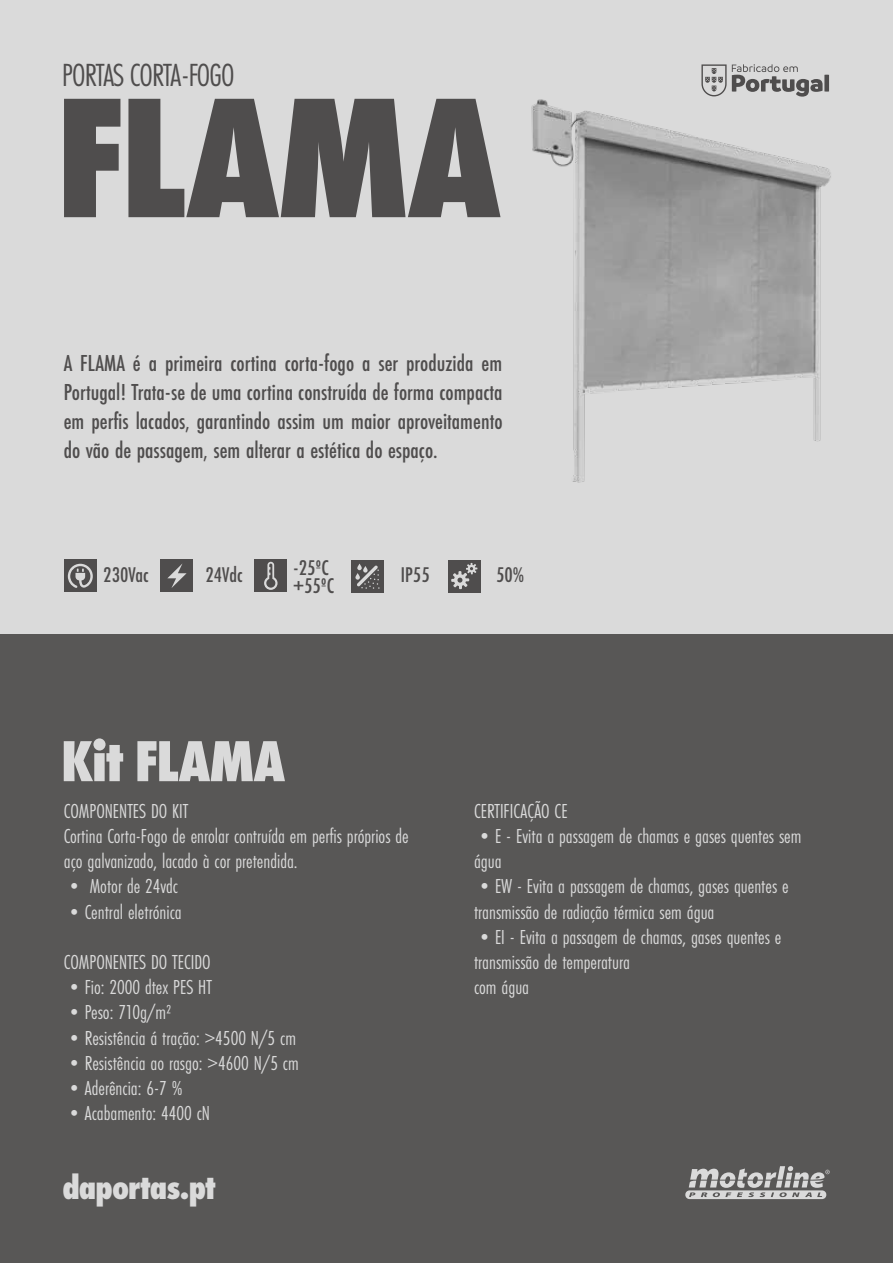
<style>
.page{position:relative;width:893px;height:1263px;background:#fff}
.page>*{position:absolute;margin:0;border:0;box-sizing:border-box;transform-origin:0 0}
.t1{font:800 177.45px "Futura PT Cond";letter-spacing:-.025em;color:#4f4d4d}
.t2{font:800 60px "Futura PT Cond";letter-spacing:-.025em;color:#dadada}
.t3{font:800 35.1px "Futura PT Cond";letter-spacing:-.025em;color:#dadada}
.t4{font:33.3px "Futura PT Cond";letter-spacing:-.035em;color:#4f4d4d}
.t5{font:500 24px/28.8px "Futura PT Cond";color:#4f4d4d;text-align:justify}
.t6{font:500 22.05px/17.7px "Futura PT Cond";color:#4f4d4d}
.t7{font:21px/25.2px "Futura PT Cond";color:#dadada}
</style>
<div class="page">
<div style="left:0;top:0;width:893px;height:732px;background:#dadada"></div>
<div style="left:0;top:635px;width:893px;height:628px;background:#585756"></div>
<div style="left:64px;top:560px;width:32px;height:32px;background:#4f4d4d"></div>
<svg style="left:68px;top:564px;width:25px;height:24px"></svg>
<div style="left:255px;top:560px;width:32px;height:32px;background:#4f4d4d"></div>
<svg style="left:264px;top:562px;width:14px;height:28px"></svg>
<div style="left:351px;top:560px;width:33px;height:32px;background:#4f4d4d"></div>
<svg style="left:355px;top:564px;width:25px;height:25px"></svg>
<div style="left:448px;top:560px;width:32px;height:32px;background:#4f4d4d"></div>
<svg style="left:451px;top:563px;width:26px;height:26px"></svg>
<svg style="left:701px;top:64px;width:97px;height:6px"></svg>
<svg style="left:685px;top:1166px;width:145px;height:33px"></svg>
<div style="left:161px;top:560px;width:32px;height:32px;background:#4f4d4d"></div>
<svg style="left:167px;top:563px;width:20px;height:25px"></svg>
<img style="left:531px;top:70px;width:300px;height:413px">
<h3 class="t4" style="left:62px;top:56px;width:174px">PORTAS CORTA-FOGO</h3>
<h1 class="t1" style="left:56px;top:53px;width:447px">FLAMA</h1>
<p class="t5" style="left:64px;top:349px;width:440px">A FLAMA é a primeira cortina corta-fogo a ser produzida em Portugal! Trata-se de uma cortina construída de forma compacta em perfis lacados, garantindo assim um maior aproveitamento do vão de passagem, sem alterar a estética do espaço.</p>
<p class="t6" style="left:103px;top:566px;width:47px">230Vac</p>
<p class="t6" style="left:205px;top:566px;width:39px">24Vdc</p>
<p class="t6" style="left:293px;top:559px;width:43px">-25ºC +55ºC</p>
<p class="t6" style="left:401px;top:566px;width:30px">IP55</p>
<p class="t6" style="left:496px;top:566px;width:30px">50%</p>
<h2 class="t2" style="left:61px;top:726px;width:226px">Kit FLAMA</h2>
<p class="t7" style="left:64px;top:798px;width:346px">COMPONENTES DO KIT<br>Cortina Corta-Fogo de enrolar contruída em perfis próprios de aço galvanizado, lacado à cor pretendida.</p>
<p class="t7" style="left:64px;top:874px;width:116px">• Motor de 24vdc</p>
<p class="t7" style="left:64px;top:899px;width:119px">•Central eletrónica</p>
<p class="t7" style="left:64px;top:949px;width:148px">COMPONENTES DO TECIDO</p>
<p class="t7" style="left:64px;top:975px;width:149px">•Fio: 2000 dtex PES HT</p>
<p class="t7" style="left:64px;top:1000px;width:109px">•Peso: 710g/m²</p>
<p class="t7" style="left:64px;top:1025px;width:234px">•Resistência á tração: &gt;4500 N/5 cm</p>
<p class="t7" style="left:64px;top:1050px;width:236px">•Resistência ao rasgo: &gt;4600 N/5 cm</p>
<p class="t7" style="left:64px;top:1075px;width:120px">•Aderência: 6-7 %</p>
<p class="t7" style="left:64px;top:1101px;width:148px">•Acabamento: 4400 cN</p>
<h3 class="t3" style="left:62px;top:1166px;width:155px">daportas.pt</h3>
<p class="t7" style="left:474px;top:798px;width:95px">CERTIFICAÇÃO CE</p>
<p class="t7" style="left:474px;top:823px;width:329px">•E - Evita a passagem de chamas e gases quentes sem água</p>
<p class="t7" style="left:474px;top:874px;width:316px">•EW - Evita a passagem de chamas, gases quentes e transmissão de radiação térmica sem água</p>
<p class="t7" style="left:474px;top:924px;width:309px">•EI - Evita a passagem de chamas, gases quentes e transmissão de temperatura<br>com água</p>
</div>
